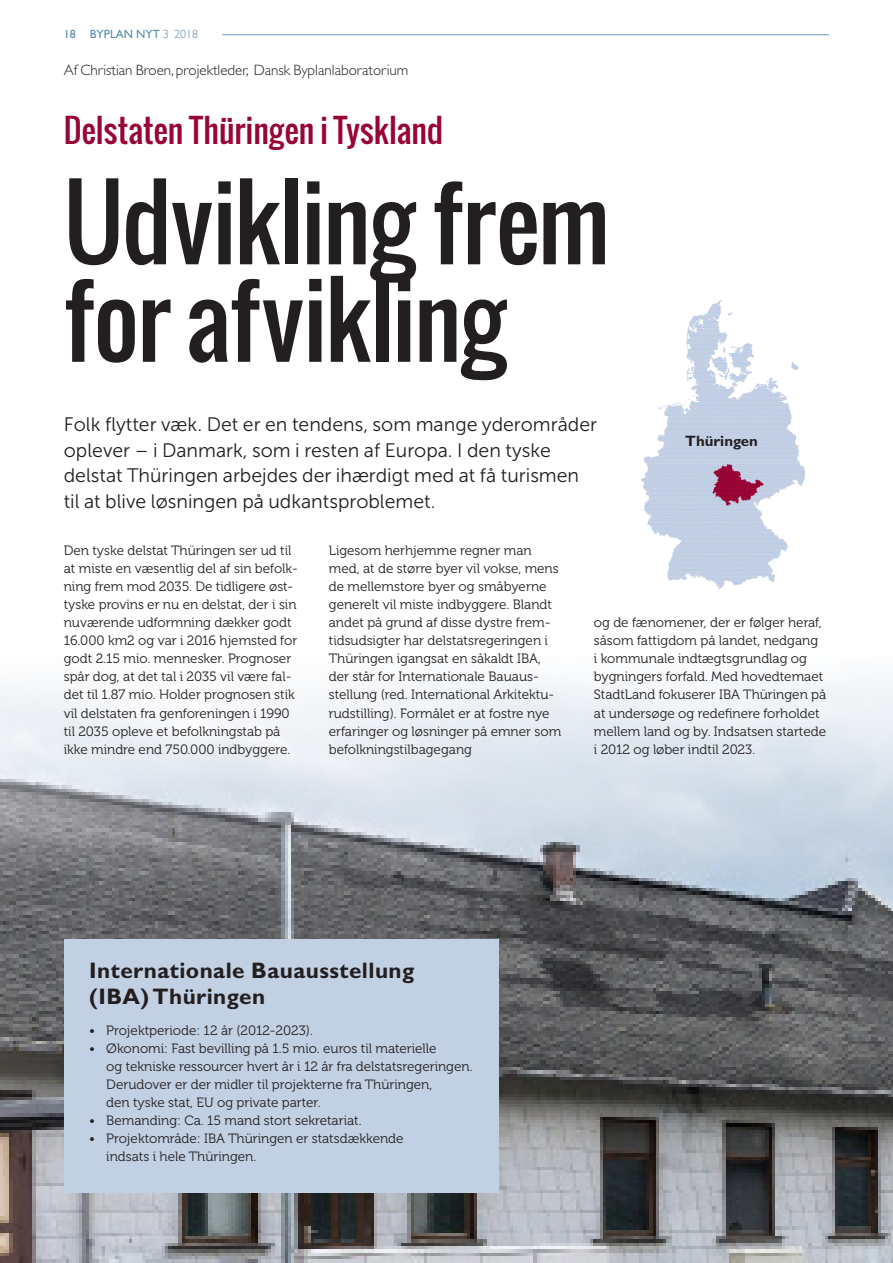
<style>
.page{position:relative;width:893px;height:1263px;background:#fff}
.page>*{position:absolute;margin:0;border:0;box-sizing:border-box;transform-origin:0 0}
.Rubrik{font:98.25px "Oswald";letter-spacing:-.015em;color:#231f20}
.Rubrik-2{font:32.25px "Oswald";color:#990438}
.Brødtekst{font:700 22.5px/25.5px "Gill Sans Std";letter-spacing:.02em;color:#231f20}
.Manchet{font:19.5px/25.5px "Museo Sans 300";color:#231f20}
.Byline{font:300 15px "Gill Sans Std";color:#231f20}
.Mellemrubrik{font:700 15px "Gill Sans Std";color:#231f20}
.Brødtekst-2{font:13.5px/18px "Museo 300";color:#231f20}
.t1{font:12px "Gill Sans Std";color:#588ca8}
.s1{font-weight:300}
</style>
<div class="page">
<img style="left:0;top:679px;width:893px;height:584px">
<img style="left:642px;top:301px;width:163px;height:288px">
<div style="left:64px;top:939px;width:435px;height:253px;background:#c2d0e3"></div>
<hr style="left:222px;top:34px;width:607px;height:1px;background:#729bb5">
<p class="t1" style="left:64px;top:27px;width:136px">18 BYPLAN NYT <span class="s1">3 2018</span></p>
<p class="Byline" style="left:64px;top:61px;width:346px">Af Christian Broen, projektleder, Dansk Byplanlaboratorium</p>
<p class="Rubrik-2" style="left:64px;top:106px;width:381px">Delstaten Thüringen i Tyskland</p>
<p class="Rubrik" style="left:64px;top:148px;width:548px">Udvikling frem</p>
<p class="Rubrik" style="left:64px;top:245px;width:444px">for afvikling</p>
<p class="Manchet" style="left:64px;top:412px;width:535px">Folk flytter væk. Det er en tendens, som mange yderområder oplever – i Danmark, som i resten af Europa. I den tyske</p>
<p class="Manchet" style="left:64px;top:463px;width:517px">delstat Thüringen arbejdes der ihærdigt med at få turismen</p>
<p class="Manchet" style="left:64px;top:488px;width:373px">til at blive løsningen på udkantsproblemet.</p>
<p class="Mellemrubrik" style="left:685px;top:432px;width:74px">Thüringen</p>
<p class="Brødtekst-2" style="left:64px;top:542px;width:236px">Den tyske delstat Thüringen ser ud til at miste en væsentlig del af sin befolk&shy;ning frem mod 2035. De tidligere øst&shy;tyske provins er nu en delstat, der i sin nuværende udformning dækker godt 16.000 km2 og var i 2016 hjemsted for godt 2.15 mio. mennesker. Prognoser spår dog, at det tal i 2035 vil være fal&shy;det til 1.87 mio. Holder prognosen stik vil delstaten fra genforeningen i 1990 til 2035 opleve et befolkningstab på ikke mindre end 750.000 indbyggere.</p>
<p class="Brødtekst-2" style="left:329px;top:542px;width:234px">Ligesom herhjemme regner man med, at de større byer vil vokse, mens de mellemstore byer og småbyerne generelt vil miste indbyggere. Blandt andet på grund af disse dystre frem&shy;tidsudsigter har delstatsregeringen i Thüringen igangsat en såkaldt IBA, der står for Internationale Bauaus&shy;stellung (red. International Arkitektu&shy;rudstilling). Formålet er at fostre nye erfaringer og løsninger på emner som befolkningstilbagegang</p>
<p class="Brødtekst-2" style="left:594px;top:614px;width:234px">og de fænomener, der er følger heraf, såsom fattigdom på landet, nedgang<br>i kommunale indtægtsgrundlag og bygningers forfald. Med hovedtemaet StadtLand fokuserer IBA Thüringen på at undersøge og redefinere forholdet mellem land og by. Indsatsen startede i 2012 og løber indtil 2023.</p>
<p class="Brødtekst" style="left:89px;top:958px;width:327px">Internationale Bauausstellung (IBA) Thüringen</p>
<p class="Brødtekst-2" style="left:89px;top:1022px;width:225px">• Projektperiode: 12 år (2012-2023).</p>
<p class="Brødtekst-2" style="left:106px;top:1040px;width:368px;text-indent:-17px">• Økonomi: Fast bevilling på 1.5 mio. euros til materielle<br>og tekniske ressourcer hvert år i 12 år fra delstatsregeringen.<br>Derudover er der midler til projekterne fra Thüringen,<br>den tyske stat, EU og private parter.</p>
<p class="Brødtekst-2" style="left:89px;top:1112px;width:274px">• Bemanding: Ca. 15 mand stort sekretariat.</p>
<p class="Brødtekst-2" style="left:106px;top:1130px;width:299px;text-indent:-17px">• Projektområde: IBA Thüringen er statsdækkende indsats i hele Thüringen.</p>
</div>
